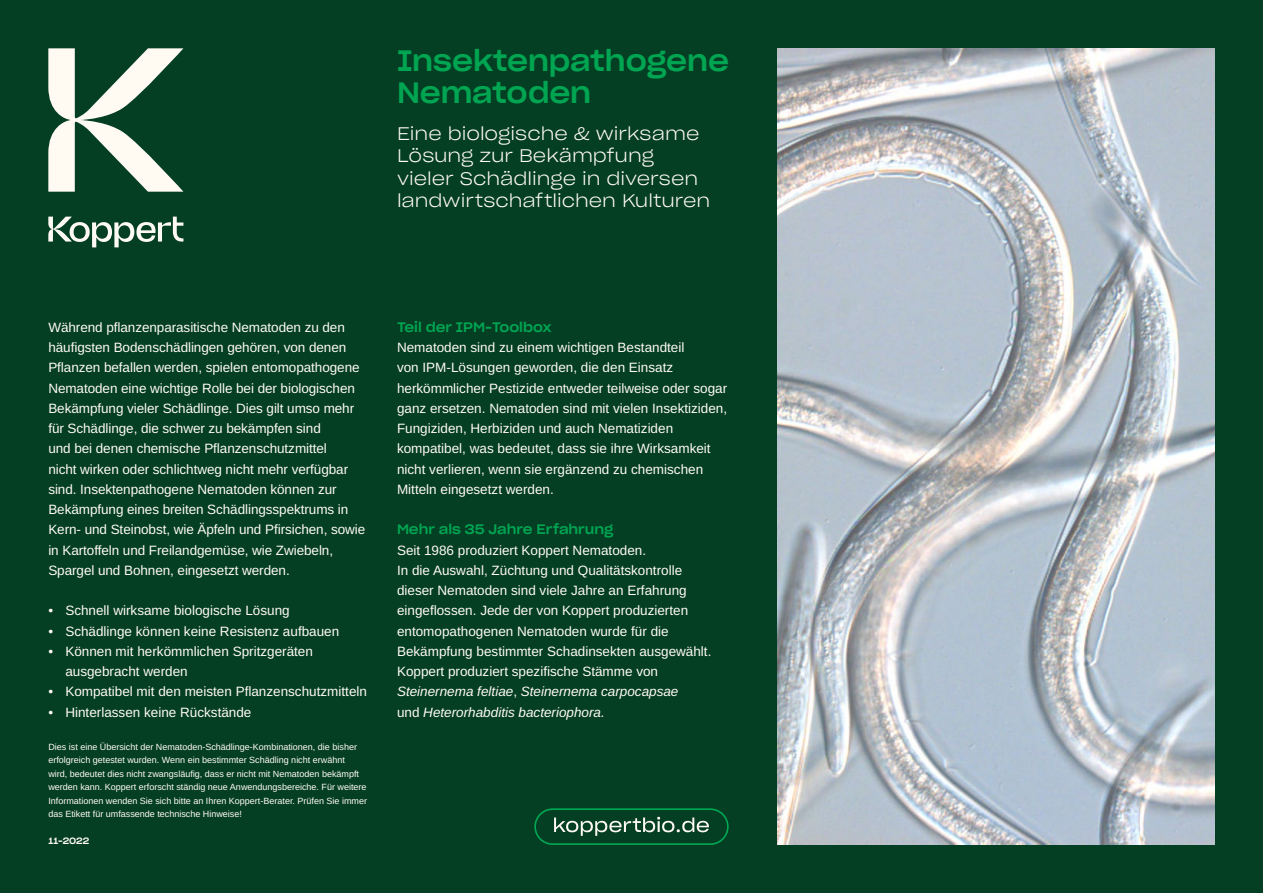
<style>
.page{position:relative;width:1263px;height:893px;background:#043e23}
.page>*{position:absolute;margin:0;border:0;box-sizing:border-box;transform-origin:0 0}
.t1{font:28.95px/31.8px "Sharp Grotesk Medium 22";letter-spacing:-.005em;color:#00a552}
.t2{font:18px/22.5px "Sharp Grotesk Light 22";color:#fffbf3}
.t3{font:13.5px/20.2px "Arimo";color:#fffbf3}
.t4{font:13.5px "Sharp Grotesk Medium 22";color:#00a552}
.t5{font:9px/13.5px "Arimo";color:#fffbf3}
.t6{font:9px "Sharp Grotesk Medium 22";letter-spacing:.005em;color:#fffbf3}
.s1{font-style:italic}
</style>
<div class="page">
<svg style="left:48px;top:48px;width:135px;height:199px"></svg>
<img style="left:777px;top:48px;width:437px;height:797px">
<svg style="left:534px;top:808px;width:195px;height:37px"></svg>
<h1 class="t1" style="left:397px;top:44px;width:334px">Insektenpathogene<br>Nematoden</h1>
<h2 class="t2" style="left:397px;top:121px;width:315px">Eine biologische &amp; wirksame<br>Lösung zur Bekämpfung vieler Schädlinge in diversen landwirtschaftlichen Kulturen</h2>
<p class="t3" style="left:48px;top:317px;width:318px">Während pflanzenparasitische Nematoden zu den häufigsten Bodenschädlingen gehören, von denen Pflanzen befallen werden, spielen entomopathogene Nematoden eine wichtige Rolle bei der biologischen Bekämpfung vieler Schädlinge. Dies gilt umso mehr für Schädlinge, die schwer zu bekämpfen sind<br>und bei denen chemische Pflanzenschutzmittel<br>nicht wirken oder schlichtweg nicht mehr verfügbar sind. Insektenpathogene Nematoden können zur Bekämpfung eines breiten Schädlingsspektrums in Kern- und Steinobst, wie Äpfeln und Pfirsichen, sowie in Kartoffeln und Freilandgemüse, wie Zwiebeln, Spargel und Bohnen, eingesetzt werden.</p>
<p class="t3" style="left:48px;top:601px;width:243px">• Schnell wirksame biologische Lösung</p>
<p class="t3" style="left:48px;top:621px;width:292px">• Schädlinge können keine Resistenz aufbauen</p>
<p class="t3" style="left:65px;top:641px;width:249px;text-indent:-17px">• Können mit herkömmlichen Spritzgeräten ausgebracht werden</p>
<p class="t3" style="left:48px;top:682px;width:320px">• Kompatibel mit den meisten Pflanzenschutzmitteln</p>
<p class="t3" style="left:48px;top:702px;width:205px">• Hinterlassen keine Rückstände</p>
<p class="t5" style="left:48px;top:740px;width:320px">Dies ist eine Übersicht der Nematoden-Schädlinge-Kombinationen, die bisher erfolgreich getestet wurden. Wenn ein bestimmter Schädling nicht erwähnt<br>wird, bedeutet dies nicht zwangsläufig, dass er nicht mit Nematoden bekämpft werden kann. Koppert erforscht ständig neue Anwendungsbereiche. Für weitere Informationen wenden Sie sich bitte an Ihren Koppert-Berater. Prüfen Sie immer das Etikett für umfassende technische Hinweise!</p>
<p class="t6" style="left:48px;top:833px;width:42px">11-2022</p>
<p class="t4" style="left:397px;top:315px;width:156px">Teil der IPM-Toolbox</p>
<p class="t3" style="left:397px;top:338px;width:332px">Nematoden sind zu einem wichtigen Bestandteil<br>von IPM-Lösungen geworden, die den Einsatz herkömmlicher Pestizide entweder teilweise oder sogar ganz ersetzen. Nematoden sind mit vielen Insektiziden, Fungiziden, Herbiziden und auch Nematiziden kompatibel, was bedeutet, dass sie ihre Wirksamkeit nicht verlieren, wenn sie ergänzend zu chemischen Mitteln eingesetzt werden.</p>
<p class="t4" style="left:397px;top:518px;width:218px">Mehr als 35 Jahre Erfahrung</p>
<p class="t3" style="left:397px;top:540px;width:316px">Seit 1986 produziert Koppert Nematoden.<br>In die Auswahl, Züchtung und Qualitätskontrolle dieser Nematoden sind viele Jahre an Erfahrung eingeflossen. Jede der von Koppert produzierten entomopathogenen Nematoden wurde für die Bekämpfung bestimmter Schadinsekten ausgewählt.<br>Koppert produziert spezifische Stämme von <span class="s1">Steinernema feltiae</span>, <span class="s1">Steinernema carpocapsae<br></span>und <span class="s1">Heterorhabditis bacteriophora.</span></p>
</div>
